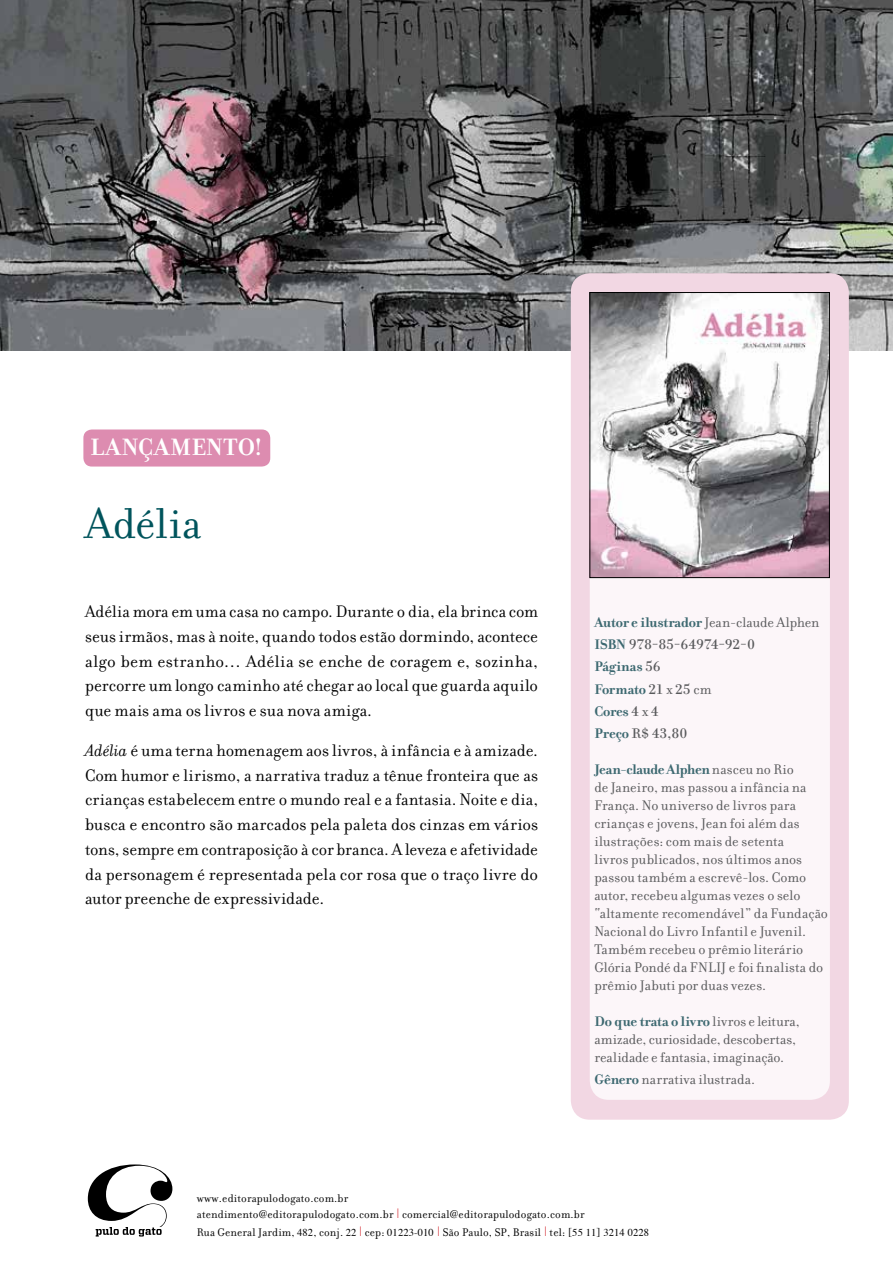
<style>
.page{position:relative;width:893px;height:1263px;background:#fff}
.page>*{position:absolute;margin:0;border:0;box-sizing:border-box;transform-origin:0 0}
.t1{font:46.5px "Filosofia";letter-spacing:.01em;color:#00545c}
.t2{font:700 25.5px "Filosofia";letter-spacing:.02em;color:#fff}
.t3{font:18px/24.8px "Filosofia";letter-spacing:.01em;color:#000;text-align:justify}
.t4{font:15px/18px "Filosofia";letter-spacing:.005em;color:#58595b}
.t5{font:15px "Filosofia Unicase";letter-spacing:-.015em;color:#58595b}
.t6{font:700 15px/22.2px "Filosofia";letter-spacing:.005em;color:#3c6870}
.t7{font:12px/16.2px "Filosofia";letter-spacing:.015em;color:#000}
.s1{font-style:italic}
.s2{font-weight:700;color:#3c6870}
.s3{font-family:"Filosofia";font-weight:700;color:#3c6870}
.s4{font-family:"Filosofia Unicase";font-weight:400;color:#58595b}
.s5{font-weight:400;color:#58595b}
.s6{font-weight:700;font-size:13.5px;color:#d2232a}
.s7{font-family:"Times";font-size:10.5px}
</style>
<div class="page">
<svg style="left:88px;top:1164px;width:84px;height:72px"></svg>
<img style="left:0;top:0;width:893px;height:351px">
<div style="left:571px;top:273px;width:278px;height:847px;background:#f2d7e3;border-radius:19px"></div>
<div style="left:590px;top:317px;width:240px;height:783px;background:#fcf6f9;border-radius:19px"></div>
<img style="left:592px;top:294px;width:236px;height:282px">
<div style="left:590px;top:292px;width:240px;height:286px;border:1px solid #000"></div>
<div style="left:83px;top:429px;width:187px;height:37px;background:#dd8cb0;border-radius:9px"></div>
<h2 class="t2" style="left:90px;top:432px;width:174px">LANÇAMENTO!</h2>
<h1 class="t1" style="left:85px;top:498px;width:118px">Adélia</h1>
<p class="t3" style="left:85px;top:599px;width:455px">Adélia mora em uma casa no campo. Durante o dia, ela brinca com seus irmãos, mas à noite, quando todos estão dormindo, acontece algo bem estranho… Adélia se enche de coragem e, sozinha, percorre um longo caminho até chegar ao local que guarda aquilo que mais ama os livros e sua nova amiga.</p>
<p class="t3" style="left:85px;top:738px;width:455px"><span class="s1">Adélia</span> é uma terna homenagem aos livros, à infância e à amizade.<br>Com humor e lirismo, a narrativa traduz a tênue fronteira que as crianças estabelecem entre o mundo real e a fantasia. Noite e dia, busca e encontro são marcados pela paleta dos cinzas em vários tons, sempre em contraposição à cor branca. A leveza e afetividade da personagem é representada pela cor rosa que o traço livre do autor preenche de expressividade.</p>
<p class="t4" style="left:594px;top:613px;width:226px"><span class="s2">Autor e ilustrador</span> Jean-claude Alphen</p>
<p class="t5" style="left:594px;top:635px;width:162px"><span class="s3">ISBN</span> 978-85-64974-92-0</p>
<p class="t6" style="left:594px;top:656px;width:119px">Páginas <span class="s4">56<br></span>Formato <span class="s4">21</span> <span class="s5">x</span> <span class="s4">25</span> <span class="s5">cm<br></span>Cores <span class="s4">4</span> <span class="s5">x</span> <span class="s4">4</span></p>
<p class="t5" style="left:594px;top:724px;width:95px"><span class="s3">Preço</span> R$ 43,80</p>
<p class="t4" style="left:594px;top:760px;width:235px"><span class="s2">Jean-claude Alphen</span> nasceu no Rio<br>de Janeiro, mas passou a infância na França. No universo de livros para crianças e jovens, Jean foi além das ilustrações: com mais de setenta<br>livros publicados, nos últimos anos passou também a escrevê-los. Como autor, recebeu algumas vezes o selo “altamente recomendável” da Fundação Nacional do Livro Infantil e Juvenil.<br>Também recebeu o prêmio literário Glória Pondé da FNLIJ e foi finalista do prêmio Jabuti por duas vezes.</p>
<p class="t4" style="left:594px;top:1012px;width:207px"><span class="s2">Do que trata o livro</span> livros e leitura, amizade, curiosidade, descobertas, realidade e fantasia, imaginação.</p>
<p class="t4" style="left:594px;top:1071px;width:162px"><span class="s2">Gênero</span> narrativa ilustrada.</p>
<p class="t7" style="left:197px;top:1190px;width:389px">www.editorapulodogato.com.br<br>atendimento@editorapulodogato.com.br <span class="s6">|</span> comercial@editorapulodogato.com.br</p>
<p class="t7" style="left:197px;top:1224px;width:454px">Rua General Jardim, <span class="s7">482</span>, conj. <span class="s7">22</span> <span class="s6">|</span> cep: <span class="s7">01223-010</span> <span class="s6">|</span> São Paulo, SP, Brasil <span class="s6">|</span> tel: [<span class="s7">55 11</span>] <span class="s7">3214 0228</span></p>
</div>
